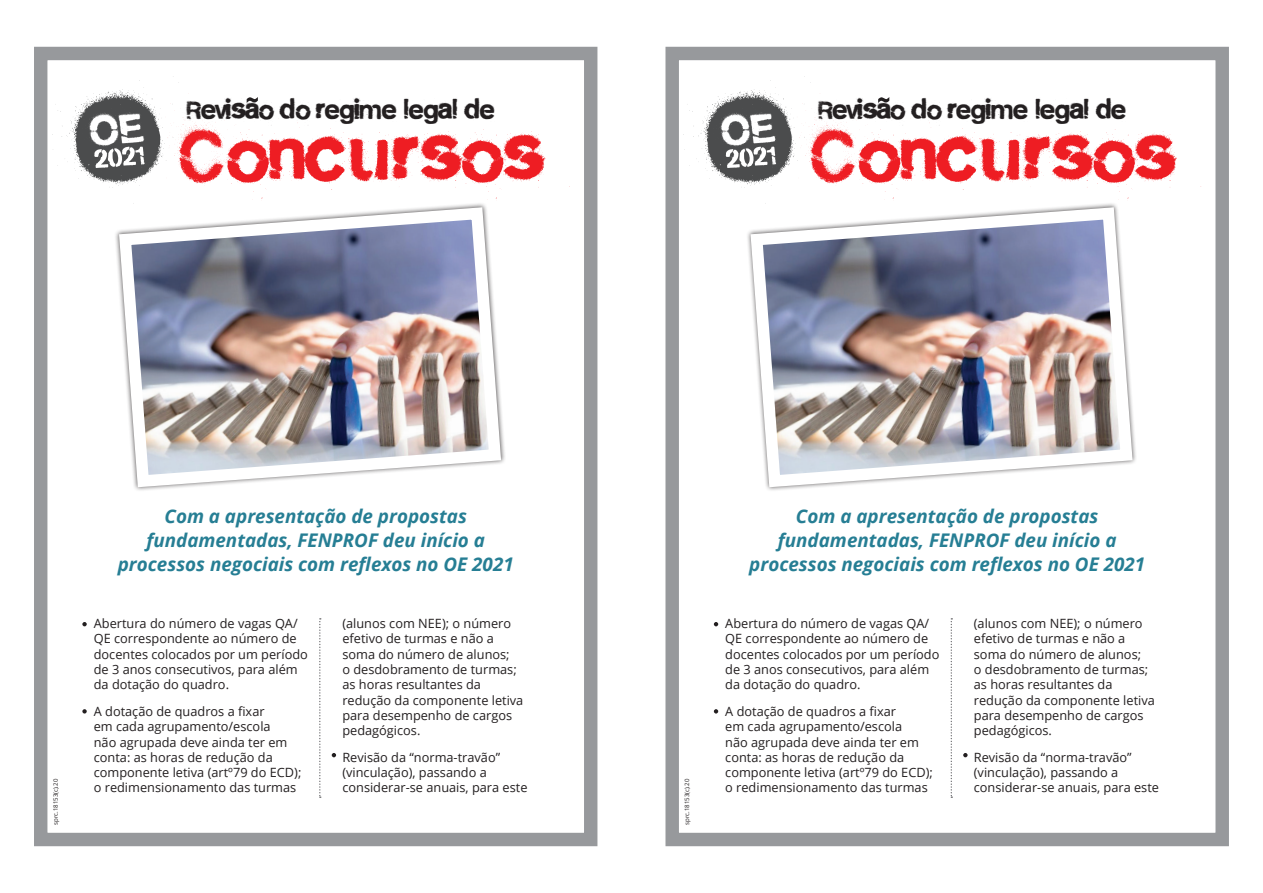
<style>
.page{position:relative;width:1263px;height:893px;background:#fff}
.page>*{position:absolute;margin:0;border:0;box-sizing:border-box;transform-origin:0 0}
.t1{font:83.4px "cityburn";letter-spacing:.02em;color:#ee1d23}
.t2{font:29.55px "cityburn";letter-spacing:-.01em;color:#231f20}
.t3{font:italic 700 18.75px/24.2px "Open Sans";color:#267e94;text-align:center}
.t4{font:12.75px/15.3px "Open Sans";color:#231f20}
.t5{font:6px "Open Sans";color:#231f20}
</style>
<div class="page">
<div style="left:34px;top:47px;width:563px;height:799px;border:13px solid #97999c"></div>
<svg style="left:247px;top:97px;width:11px;height:6px"></svg>
<img style="left:115px;top:203px;width:390px;height:287px">
<svg style="left:82px;top:622px;width:5px;height:4px"></svg>
<svg style="left:82px;top:709px;width:5px;height:4px"></svg>
<svg style="left:332px;top:753px;width:4px;height:4px"></svg>
<svg style="left:319px;top:618px;width:2px;height:180px"></svg>
<svg style="left:52px;top:76px;width:130px;height:112px"></svg>
<div style="left:665px;top:47px;width:564px;height:799px;border:13px solid #97999c"></div>
<svg style="left:878px;top:97px;width:11px;height:6px"></svg>
<img style="left:747px;top:203px;width:389px;height:287px">
<svg style="left:714px;top:622px;width:4px;height:4px"></svg>
<svg style="left:714px;top:709px;width:4px;height:4px"></svg>
<svg style="left:963px;top:753px;width:4px;height:4px"></svg>
<svg style="left:951px;top:618px;width:1px;height:180px"></svg>
<svg style="left:684px;top:76px;width:129px;height:112px"></svg>
<h1 class="t1" style="left:177px;top:103px;width:365px">Concursos</h1>
<h2 class="t2" style="left:186px;top:91px;width:310px">Revisão do regime legal de</h2>
<h1 class="t1" style="left:809px;top:103px;width:365px">Concursos</h1>
<h2 class="t2" style="left:818px;top:91px;width:310px">Revisão do regime legal de</h2>
<p class="t5" style="left:51px;top:825px;width:47px;rotate:-90deg">sprc.18153(c).20</p>
<h3 class="t3" style="left:118px;top:503px;width:397px">Com a apresentação de propostas fundamentadas, FENPROF deu início a processos negociais com reflexos no OE 2021</h3>
<p class="t4" style="left:94px;top:615px;width:216px">Abertura do número de vagas QA/<br>QE correspondente ao número de docentes colocados por um período de 3 anos consecutivos, para além da dotação do quadro.</p>
<p class="t4" style="left:94px;top:703px;width:209px">A dotação de quadros a fixar<br>em cada agrupamento/escola<br>não agrupada deve ainda ter em conta: as horas de redução da componente letiva (artº79 do ECD); o redimensionamento das turmas</p>
<p class="t4" style="left:342px;top:615px;width:183px">(alunos com NEE); o número efetivo de turmas e não a soma do número de alunos;<br>o desdobramento de turmas; as horas resultantes da redução da componente letiva para desempenho de cargos pedagógicos.</p>
<p class="t4" style="left:342px;top:749px;width:187px">Revisão da “norma-travão” (vinculação), passando a considerar-se anuais, para este</p>
<p class="t5" style="left:683px;top:825px;width:47px;rotate:-90deg">sprc.18153(c).20</p>
<h3 class="t3" style="left:749px;top:503px;width:397px">Com a apresentação de propostas fundamentadas, FENPROF deu início a processos negociais com reflexos no OE 2021</h3>
<p class="t4" style="left:725px;top:615px;width:216px">Abertura do número de vagas QA/<br>QE correspondente ao número de docentes colocados por um período de 3 anos consecutivos, para além da dotação do quadro.</p>
<p class="t4" style="left:725px;top:703px;width:209px">A dotação de quadros a fixar<br>em cada agrupamento/escola<br>não agrupada deve ainda ter em conta: as horas de redução da componente letiva (artº79 do ECD); o redimensionamento das turmas</p>
<p class="t4" style="left:974px;top:615px;width:183px">(alunos com NEE); o número efetivo de turmas e não a soma do número de alunos;<br>o desdobramento de turmas; as horas resultantes da redução da componente letiva para desempenho de cargos pedagógicos.</p>
<p class="t4" style="left:974px;top:749px;width:187px">Revisão da “norma-travão” (vinculação), passando a considerar-se anuais, para este</p>
</div>
